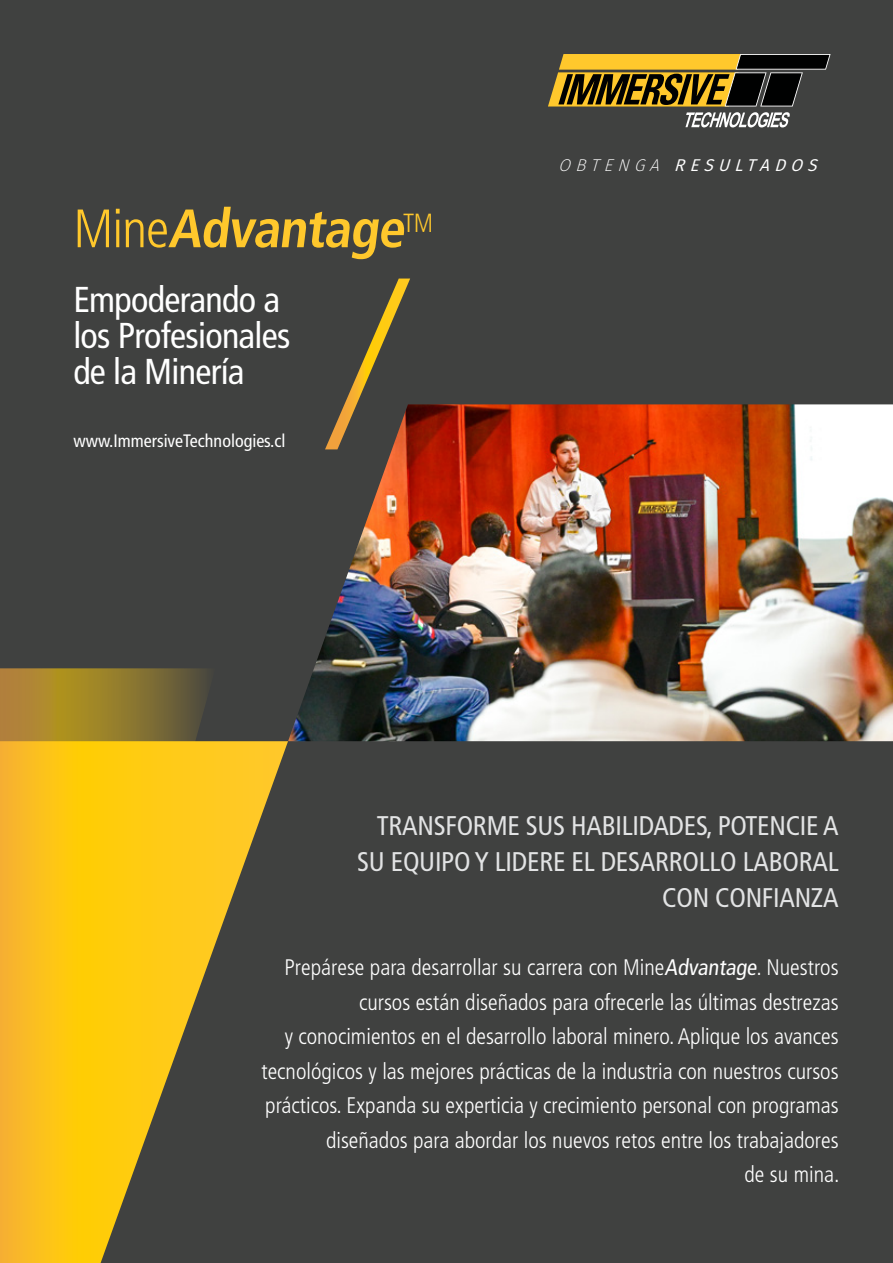
<style>
.page{position:relative;width:893px;height:1263px;background:#404140}
.page>*{position:absolute;margin:0;border:0;box-sizing:border-box;transform-origin:0 0}
.t1{font:700 condensed 54px "Frutiger LT Std";color:#ffc82c}
.t2{font:condensed 36px/36px "Frutiger LT Std";letter-spacing:-.02em;color:#fff}
.t3{font:condensed 27px/36px "Frutiger LT Std";letter-spacing:-.01em;color:#e2e3e4;text-align:right}
.t4{font:300 condensed 22.5px/34.5px "Frutiger LT Std";color:#fff;text-align:right}
.t5{font:condensed 18px "Frutiger LT Std";color:#fff}
.t6{font:italic 17.1px "Fira Sans";color:#fff}
.s1{font-weight:300}
.s2{font-weight:200}
.s3{font-weight:400}
</style>
<div class="page">
<svg style="left:344px;top:279px;width:66px;height:125px"></svg>
<svg style="left:0;top:668px;width:207px;height:73px;background:#917830"></svg>
<img style="left:288px;top:404px;width:605px;height:337px">
<svg style="left:0;top:741px;width:288px;height:522px"></svg>
<svg style="left:548px;top:54px;width:283px;height:73px"></svg>
<h1 class="t1" style="left:73px;top:196px;width:362px"><span class="s1">Mine</span>Advantage<sup>TM</sup></h1>
<h2 class="t2" style="left:73px;top:282px;width:219px">Empoderando a los Profesionales de la Minería</h2>
<p class="t5" style="left:73px;top:430px;width:214px">www.ImmersiveTechnologies.cl</p>
<p class="t6" style="left:558px;top:152px;width:267px"><span class="s2">OBTENGA</span> RESULTADOS</p>
<p class="t3" style="left:357px;top:807px;width:483px">TRANSFORME SUS HABILIDADES, POTENCIE A<br>SU EQUIPO Y LIDERE EL DESARROLLO LABORAL<br>CON CONFIANZA</p>
<p class="t4" style="left:261px;top:950px;width:579px">Prepárese para desarrollar su carrera con Mine<span class="s3">Advantage</span>. Nuestros cursos están diseñados para ofrecerle las últimas destrezas<br>y conocimientos en el desarrollo laboral minero. Aplique los avances tecnológicos y las mejores prácticas de la industria con nuestros cursos prácticos. Expanda su experticia y crecimiento personal con programas diseñados para abordar los nuevos retos entre los trabajadores<br>de su mina.</p>
</div>
